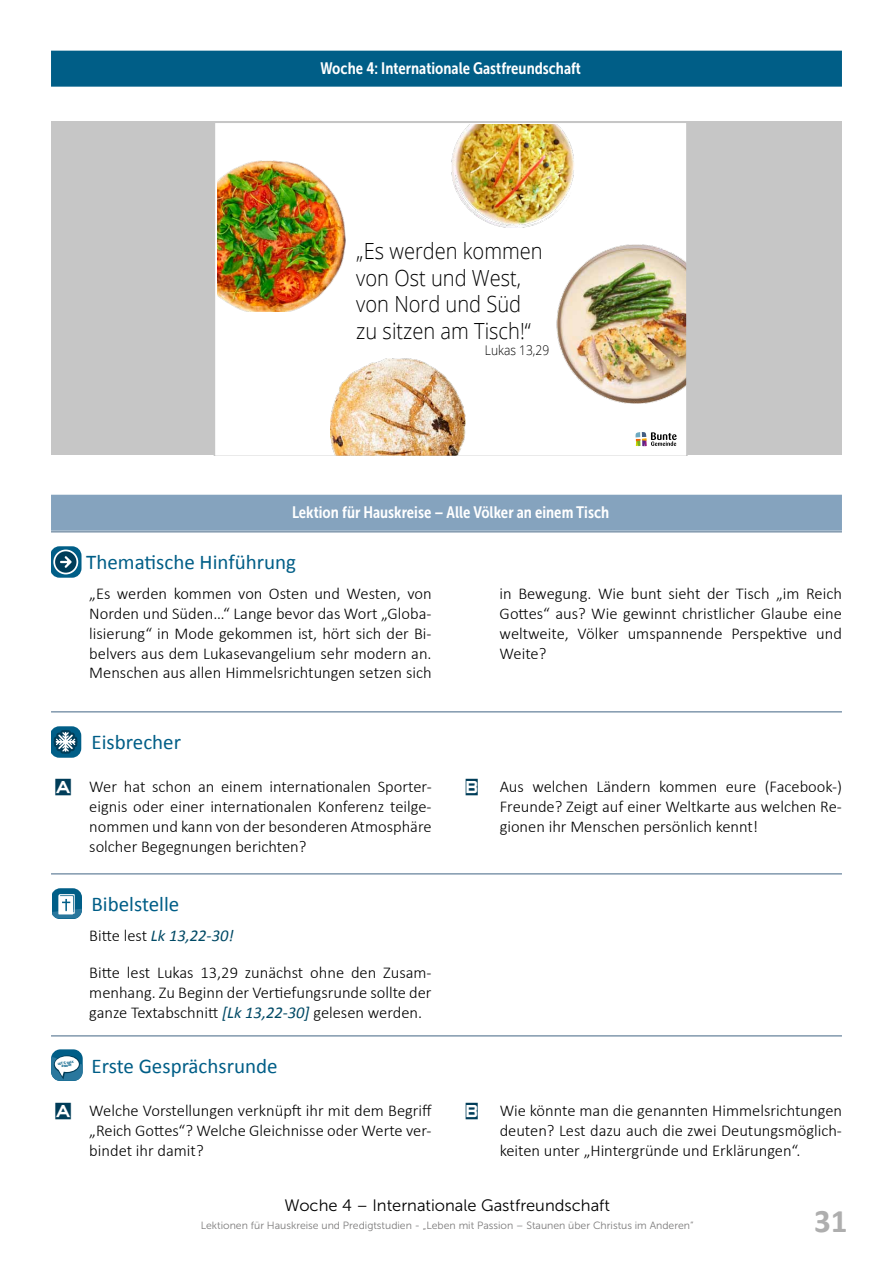
<style>
.page{position:relative;width:893px;height:1263px;background:#fff}
.page>*{position:absolute;margin:0;border:0;box-sizing:border-box;transform-origin:0 0}
.t1{font:700 33px "Calibri";color:#aeaeae}
.t2{font:300 22.2px/26.7px "Open Sans";color:#000;scale:.9 1}
.t3{font:21px "Calibri";color:#005e87}
.t4{font:300 16.5px/19.8px "Calibri";color:#000;text-align:justify}
.t5{font:16.5px "Museo Sans Cond 700";color:#fff}
.t6{font:16.5px "Museo Sans 300";color:#000}
.t7{font:italic 16.5px "Calibri";color:#004965}
.t8{font:16.5px "Swish Buttons NF";color:#003d59}
.t9{font:300 13.35px "Open Sans";color:#000;scale:.9 1}
.t10{font:10.5px "Museo Sans 300";color:#7c7b7b}
.t11{font:3px/2.8px "Nightclub BTN";color:#005e87;text-align:center}
.s1{font-family:"Swish Buttons NF";font-weight:400;color:#003d59}
.s2{font-weight:300;font-style:normal;color:#000}
.s3{font-weight:400;font-style:italic;color:#004965}
</style>
<div class="page">
<div style="left:51px;top:51px;width:791px;height:36px;background:#005e87"></div>
<div style="left:51px;top:495px;width:791px;height:36px;background:#85a3be"></div>
<hr style="left:51px;top:531px;width:791px;height:1px;background:#8198ad">
<svg style="left:51px;top:546px;width:31px;height:31px"></svg>
<hr style="left:51px;top:711px;width:791px;height:1px;background:#8198ad">
<svg style="left:51px;top:726px;width:30px;height:31px"></svg>
<hr style="left:51px;top:873px;width:791px;height:1px;background:#8198ad">
<svg style="left:52px;top:888px;width:30px;height:30px"></svg>
<hr style="left:51px;top:1035px;width:791px;height:1px;background:#8198ad">
<div style="left:51px;top:1049px;width:32px;height:32px;background:#005e87;border-radius:9px"></div>
<svg style="left:51px;top:1055px;width:32px;height:26px"></svg>
<div style="left:51px;top:122px;width:791px;height:333px;background:#c6c6c6"></div>
<img style="left:215px;top:123px;width:472px;height:332px">
<p class="t5" style="left:320px;top:59px;width:262px">Woche 4: Internationale Gastfreundschaft</p>
<h2 class="t2" style="left:356px;top:237px;width:209px">„Es werden kommen von Ost und West, von Nord und Süd zu sitzen am Tisch!“</h2>
<p class="t9" style="left:485px;top:341px;width:73px">Lukas 13,29</p>
<p class="t5" style="left:292px;top:503px;width:318px">Lektion für Hauskreise – Alle Völker an einem Tisch</p>
<p class="t3" style="left:86px;top:548px;width:211px">Thematische Hinführung</p>
<p class="t4" style="left:89px;top:584px;width:344px">„Es werden kommen von Osten und Westen, von Norden und Süden…“ Lange bevor das Wort „Globa&shy;lisierung“ in Mode gekommen ist, hört sich der Bi&shy;belvers aus dem Lukasevangelium sehr modern an.<br>Menschen aus allen Himmelsrichtungen setzen sich</p>
<p class="t4" style="left:500px;top:584px;width:344px">in Bewegung. Wie bunt sieht der Tisch „im Reich Gottes“ aus? Wie gewinnt christlicher Glaube eine weltweite, Völker umspannende Perspektive und Weite?</p>
<p class="t3" style="left:92px;top:728px;width:91px">Eisbrecher</p>
<p class="t4" style="left:89px;top:776px;width:344px;text-indent:-34px"><span class="s1">A</span> Wer hat schon an einem internationalen Sporter&shy;eignis oder einer internationalen Konferenz teilge&shy;nommen und kann von der besonderen Atmosphäre solcher Begegnungen berichten?</p>
<p class="t8" style="left:466px;top:779px;width:14px">B</p>
<p class="t4" style="left:500px;top:776px;width:344px">Aus welchen Ländern kommen eure (Facebook-)<br>Freunde? Zeigt auf einer Weltkarte aus welchen Re&shy;gionen ihr Menschen persönlich kennt!</p>
<p class="t3" style="left:92px;top:890px;width:89px">Bibelstelle</p>
<p class="t7" style="left:89px;top:924px;width:146px"><span class="s2">Bitte lest</span> Lk 13,22-30!</p>
<p class="t4" style="left:89px;top:962px;width:344px">Bitte lest Lukas 13,29 zunächst ohne den Zusam&shy;menhang. Zu Beginn der Vertiefungsrunde sollte der ganze Textabschnitt <span class="s3">[Lk 13,22-30]</span> gelesen werden.</p>
<p class="t11" style="left:58px;top:1062px;width:18px;rotate:-8deg">let‘s talk about</p>
<p class="t3" style="left:92px;top:1052px;width:188px">Erste Gesprächsrunde</p>
<p class="t4" style="left:89px;top:1100px;width:344px;text-indent:-34px"><span class="s1">A</span> Welche Vorstellungen verknüpft ihr mit dem Begriff „Reich Gottes“? Welche Gleichnisse oder Werte ver&shy;bindet ihr damit?</p>
<p class="t8" style="left:466px;top:1103px;width:14px">B</p>
<p class="t4" style="left:500px;top:1100px;width:344px">Wie könnte man die genannten Himmelsrichtungen deuten? Lest dazu auch die zwei Deutungsmöglich&shy;keiten unter „Hintergründe und Erklärungen“.</p>
<p class="t6" style="left:284px;top:1196px;width:327px">Woche 4 – Internationale Gastfreundschaft</p>
<p class="t10" style="left:201px;top:1219px;width:494px">Lektionen für Hauskreise und Predigtstudien - „Leben mit Passion – Staunen über Christus im Anderen“</p>
<h1 class="t1" style="left:814px;top:1200px;width:35px">31</h1>
</div>
